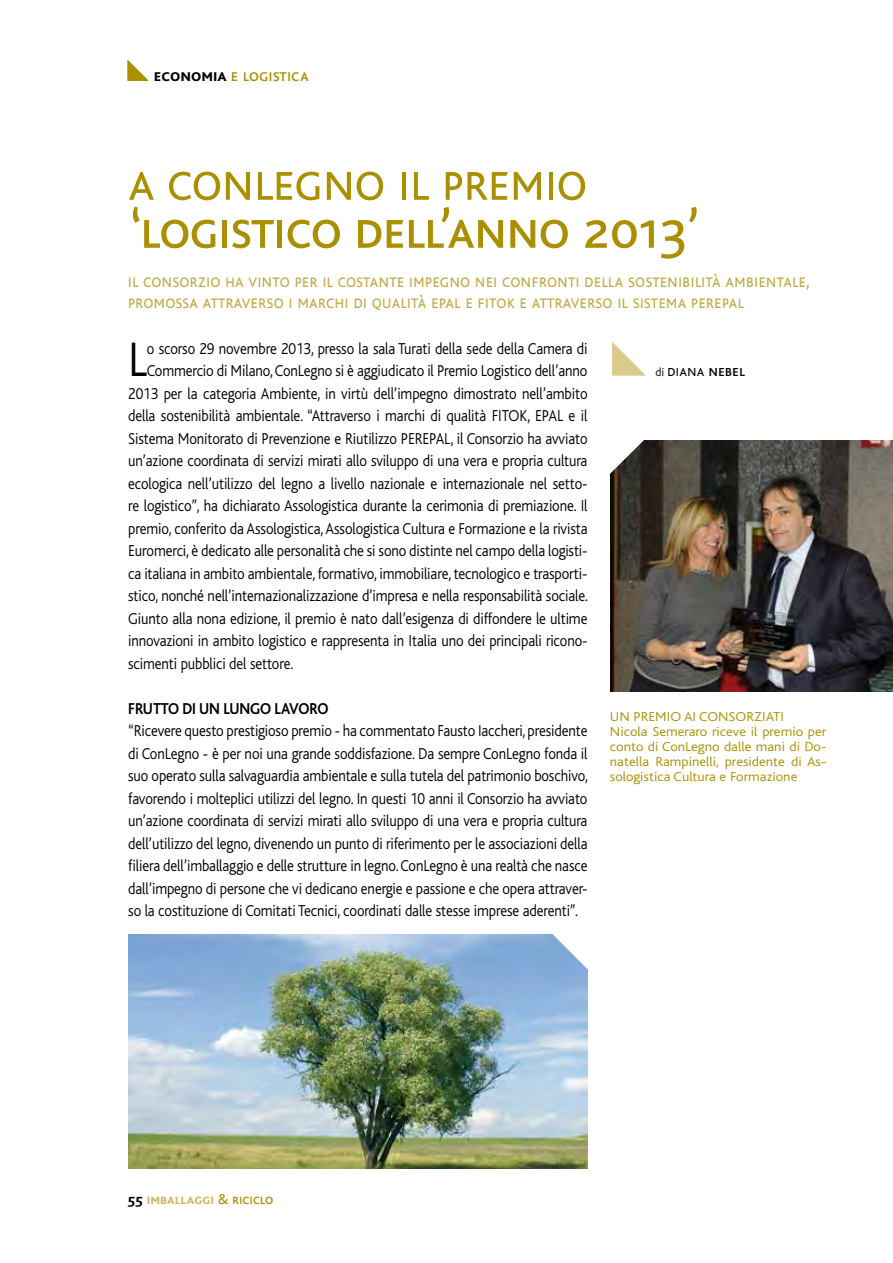
<style>
.page{position:relative;width:893px;height:1263px;background:#fff}
.page>*{position:absolute;margin:0;border:0;box-sizing:border-box;transform-origin:0 0}
.t1{font:57px "Bliss Caps";letter-spacing:-.02em;color:#aa8f00}
.t2{font:300 57px "Bliss Caps";letter-spacing:-.02em;color:#aa8f00}
.t3{font:300 50.7px "Bliss";color:#000;scale:.9 1}
.t4{font:300 19.5px/21px "Bliss Caps";color:#c1a844;scale:.95 1}
.t5{font:18px "Bliss Caps";color:#aa8f00}
.t6{font:300 16.5px/22.5px "Bliss";letter-spacing:-.01em;color:#000;text-align:justify;scale:.9 1}
.t7{font:700 16.5px "Bliss";letter-spacing:-.01em;color:#000;scale:.9 1}
.t8{font:300 16.5px "Bliss Caps";color:#000}
.t9{font:700 15px "Bliss Caps";color:#ceb968}
.t10{font:300 13.5px/15px "Bliss";color:#aa8f00;scale:1.08 1}
.s1{font-weight:700;color:#000}
.s2{font-family:"Bliss";font-size:12px}
.s3{font-weight:400}
.s4{color:#000}
.s5{font-weight:400;color:#aa8f00}
</style>
<div class="page">
<svg style="left:128px;top:60px;width:21px;height:21px"></svg>
<div style="left:610px;top:440px;width:283px;height:257px;background:linear-gradient(to right,#fff,#fff)"></div>
<img style="left:610px;top:440px;width:283px;height:251px">
<svg style="left:610px;top:440px;width:36px;height:35px"></svg>
<img style="left:128px;top:934px;width:460px;height:234px">
<svg style="left:552px;top:934px;width:36px;height:36px"></svg>
<svg style="left:612px;top:342px;width:34px;height:34px"></svg>
<p class="t5" style="left:154px;top:66px;width:157px"><span class="s1">economia</span> e logistica</p>
<h1 class="t2" style="left:128px;top:151px;width:461px">a conlegno il premio</h1>
<h1 class="t1" style="left:128px;top:199px;width:573px">‘logistico dell’anno 2013’</h1>
<p class="t4" style="left:128px;top:271px;width:719px">il consorzio ha vinto per il costante impegno nei confronti della sostenibilità ambientale, promossa attraverso i marchi di qualità epal e fitok e attraverso il sistema perepal</p>
<h2 class="t3" style="left:128px;top:333px;width:23px">L</h2>
<p class="t6" style="left:147px;top:337px;width:491px">o scorso 29 novembre 2013, presso la sala Turati della sede della Camera di</p>
<p class="t6" style="left:147px;top:360px;width:491px">Commercio di Milano, ConLegno si è aggiudicato il Premio Logistico dell’anno</p>
<p class="t6" style="left:128px;top:382px;width:512px">2013 per la categoria Ambiente, in virtù dell’impegno dimostrato nell’ambito</p>
<p class="t6" style="left:128px;top:405px;width:512px">della sostenibilità ambientale. “Attraverso i marchi di qualità FITOK, EPAL e il</p>
<p class="t6" style="left:128px;top:427px;width:512px">Sistema Monitorato di Prevenzione e Riutilizzo PEREPAL, il Consorzio ha avviato</p>
<p class="t6" style="left:128px;top:450px;width:512px">un’azione coordinata di servizi mirati allo sviluppo di una vera e propria cultura</p>
<p class="t6" style="left:128px;top:472px;width:512px">ecologica nell’utilizzo del legno a livello nazionale e internazionale nel setto-</p>
<p class="t6" style="left:128px;top:495px;width:512px">re logistico”, ha dichiarato Assologistica durante la cerimonia di premiazione. Il</p>
<p class="t6" style="left:128px;top:517px;width:512px">premio, conferito da Assologistica, Assologistica Cultura e Formazione e la rivista</p>
<p class="t6" style="left:128px;top:540px;width:512px">Euromerci, è dedicato alle personalità che si sono distinte nel campo della logisti-</p>
<p class="t6" style="left:128px;top:562px;width:512px">ca italiana in ambito ambientale, formativo, immobiliare, tecnologico e trasporti-</p>
<p class="t6" style="left:128px;top:585px;width:512px">stico, nonché nell’internazionalizzazione d’impresa e nella responsabilità sociale.</p>
<p class="t6" style="left:128px;top:607px;width:512px">Giunto alla nona edizione, il premio è nato dall’esigenza di diffondere le ultime</p>
<p class="t6" style="left:128px;top:630px;width:512px">innovazioni in ambito logistico e rappresenta in Italia uno dei principali ricono-</p>
<p class="t6" style="left:128px;top:652px;width:185px">scimenti pubblici del settore.</p>
<p class="t7" style="left:128px;top:700px;width:224px">FRUTTO DI UN LUNGO LAVORO</p>
<p class="t6" style="left:128px;top:720px;width:512px">“Ricevere questo prestigioso premio - ha commentato Fausto Iaccheri, presidente di ConLegno - è per noi una grande soddisfazione. Da sempre ConLegno fonda il suo operato sulla salvaguardia ambientale e sulla tutela del patrimonio boschivo, favorendo i molteplici utilizzi del legno. In questi 10 anni il Consorzio ha avviato un’azione coordinata di servizi mirati allo sviluppo di una vera e propria cultura dell’utilizzo del legno, divenendo un punto di riferimento per le associazioni della filiera dell’imballaggio e delle strutture in legno. ConLegno è una realtà che nasce dall’impegno di persone che vi dedicano energie e passione e che opera attraver&shy;so la costituzione di Comitati Tecnici, coordinati dalle stesse imprese aderenti”.</p>
<p class="t8" style="left:655px;top:362px;width:91px"><span class="s2">di</span> diana <span class="s3">nebel</span></p>
<p class="t10" style="left:610px;top:709px;width:202px">UN PREMIO AI CONSORZIATI<br>Nicola Semeraro riceve il premio per conto di ConLegno dalle mani di Do&shy;natella Rampinelli, presidente di As&shy;sologistica Cultura e Formazione</p>
<p class="t9" style="left:128px;top:1191px;width:147px"><span class="s4">55</span> imballaggi <span class="s5">&amp; riciclo</span></p>
</div>
